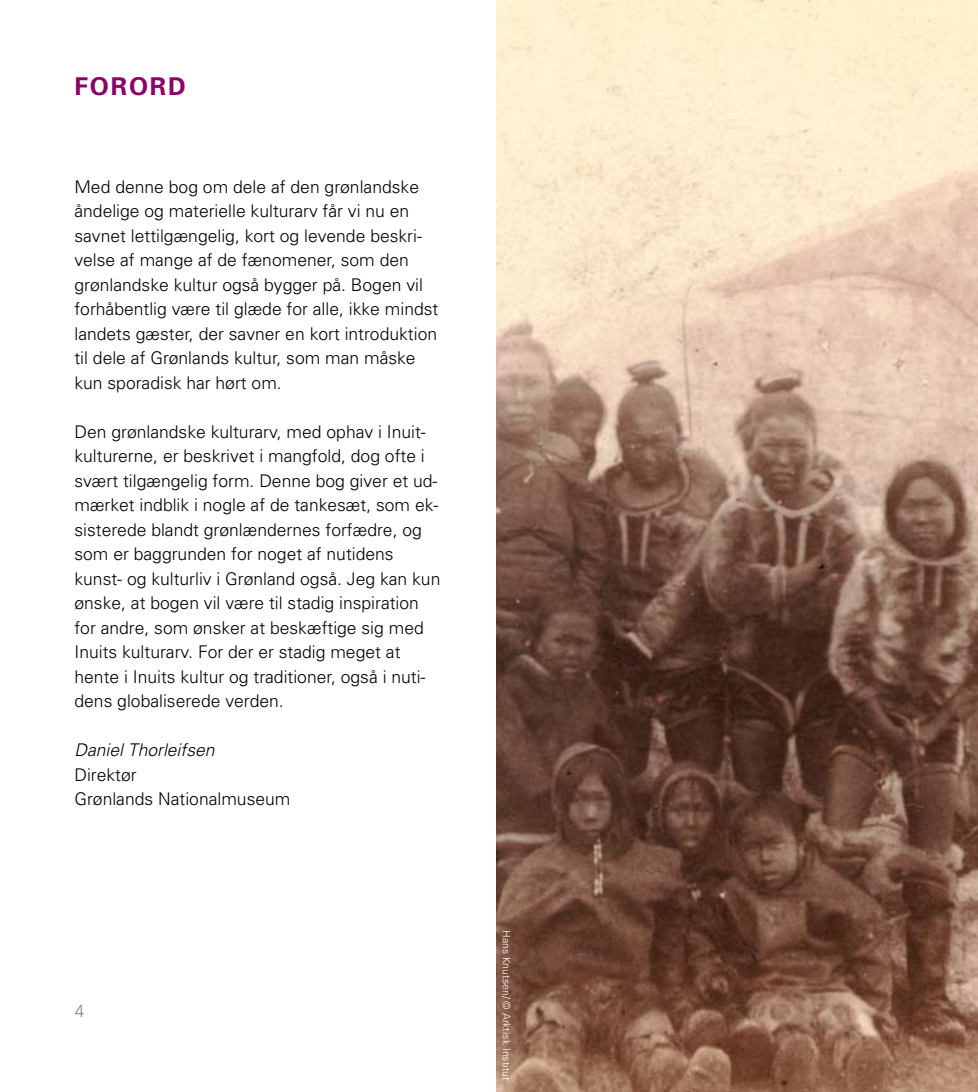
<style>
.page{position:relative;width:978px;height:1092px;background:#fff}
.page>*{position:absolute;margin:0;border:0;box-sizing:border-box;transform-origin:0 0}
.t1{font:700 24.5px "Univers";color:#8b0066}
.t2{font:300 17.5px/24.5px "Univers";color:#000}
.t3{font:italic 300 17.5px "Univers";color:#000}
.t4{font:300 10.5px "Univers";color:#fff}
</style>
<div class="page">
<img style="left:496px;top:0;width:481px;height:1091px">
<h1 class="t1" style="left:74px;top:70px;width:113px">FORORD</h1>
<p class="t2" style="left:74px;top:174px;width:365px">Med denne bog om dele af den grønlandske&shy;åndelige og materielle kulturarv får vi nu en savnet lettilgængelig, kort og levende beskri&shy;velse af mange af de fænomener, som den grønlandske kultur også bygger på. Bogen vil forhåbentlig være til glæde for alle, ikke mindst landets gæster, der savner en kort introduktion til dele af Grønlands kultur, som man måske kun sporadisk har hørt om.</p>
<p class="t2" style="left:74px;top:419px;width:367px">Den grønlandske kulturarv, med ophav i Inuit&shy;kulturerne, er beskrivet i mangfold, dog ofte i svært tilgængelig form. Denne bog giver et ud&shy;mærket indblik i nogle af de tankesæt, som ek&shy;sisterede blandt grønlændernes forfædre, og som er baggrunden for noget af nutidens kunst- og kulturliv i Grønland også. Jeg kan kun ønske, at bogen vil være til stadig inspiration for andre, som ønsker at beskæftige sig med Inuits kulturarv. For der er stadig meget at hente i Inuits kultur og traditioner, også i nuti&shy;dens globaliserede verden.</p>
<p class="t3" style="left:74px;top:739px;width:142px">Daniel Thorleifsen</p>
<p class="t2" style="left:74px;top:762px;width:217px">Direktør<br>Grønlands Nationalmuseum</p>
<p class="t4" style="left:513px;top:930px;width:152px;rotate:90deg">Hans Knutsen/ © Arktisk Institut</p>
</div>
